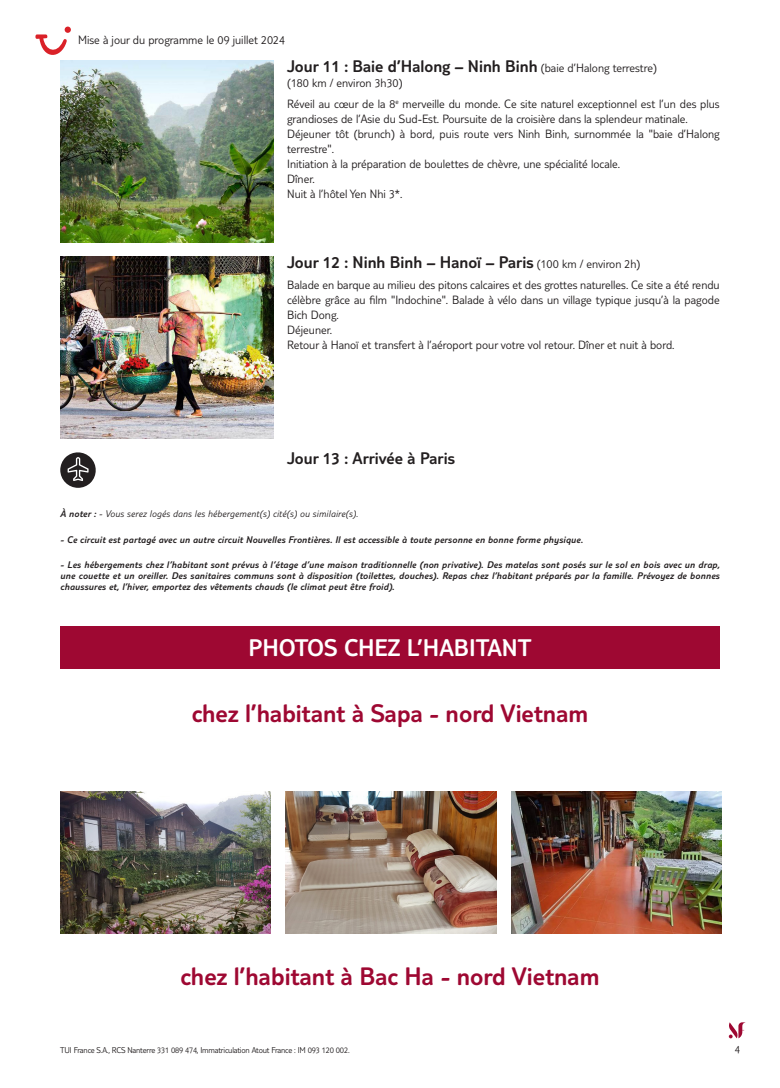
<style>
.page{position:relative;width:780px;height:1088px;background:#fff}
.page>*{position:absolute;margin:0;border:0;box-sizing:border-box;transform-origin:0 0}
.t1{font:300 26.25px "TUI Type";color:#9e0832}
.t2{font:300 25px "TUI Type";color:#fff}
.t3{font:300 17.5px "TUI Type";color:#231f20}
.t4{font:300 12.5px/15px "TUI Type";color:#231f20}
.t5{font:300 11.25px "TUI Type";color:#231f20}
.t6{font:italic 300 10px/11.2px "TUI Type";letter-spacing:.02em;color:#231f20;text-align:justify}
.t7{font:italic 300 10px "TUI Type";letter-spacing:.02em;color:#231f20}
.t8{font:300 8.75px "TUI Type";letter-spacing:-.02em;color:#231f20}
.s1{font-size:12.5px}
.s2{font-style:inherit}
</style>
<div class="page">
<svg style="left:728px;top:1022px;width:18px;height:16px"></svg>
<img style="left:60px;top:60px;width:213px;height:182px">
<img style="left:60px;top:256px;width:213px;height:182px">
<svg style="left:60px;top:452px;width:36px;height:36px"></svg>
<div style="left:60px;top:626px;width:659px;height:42px;background:#9e0832"></div>
<img style="left:60px;top:791px;width:210px;height:142px">
<img style="left:286px;top:791px;width:210px;height:142px">
<img style="left:511px;top:791px;width:210px;height:142px">
<svg style="left:35px;top:27px;width:36px;height:28px"></svg>
<p class="t4" style="left:78px;top:32px;width:208px">Mise à jour du programme le 09 juillet 2024</p>
<h3 class="t3" style="left:287px;top:56px;width:371px">Jour 11 : Baie d’Halong – Ninh Binh <span class="s1">(baie d’Halong terrestre)</span></h3>
<p class="t4" style="left:287px;top:72px;width:434px;line-height:20.6px">(180 km / environ 3h30)<br>Réveil au cœur de la 8<sup>e</sup> merveille du monde. Ce site naturel exceptionnel est l’un des plus</p>
<p class="t4" style="left:287px;top:111px;width:434px">grandioses de l’Asie du Sud-Est. Poursuite de la croisière dans la splendeur matinale.<br>Déjeuner tôt (brunch) à bord, puis route vers Ninh Binh, surnommée la "baie d’Halong terrestre".<br>Initiation à la préparation de boulettes de chèvre, une spécialité locale.<br>Dîner.<br>Nuit à l’hôtel Yen Nhi 3*.</p>
<h3 class="t3" style="left:287px;top:252px;width:355px">Jour 12 : Ninh Binh – Hanoï – Paris <span class="s1">(100 km / environ 2h)</span></h3>
<p class="t4" style="left:287px;top:277px;width:434px">Balade en barque au milieu des pitons calcaires et des grottes naturelles. Ce site a été rendu célèbre grâce au film "Indochine". Balade à vélo dans un village typique jusqu’à la pagode Bich Dong.<br>Déjeuner.<br>Retour à Hanoï et transfert à l’aéroport pour votre vol retour. Dîner et nuit à bord.</p>
<h3 class="t3" style="left:287px;top:448px;width:169px">Jour 13 : Arrivée à Paris</h3>
<p class="t7" style="left:60px;top:508px;width:299px"><span class="s2">À noter :</span> - Vous serez logés dans les hébergement(s) cité(s) ou similaire(s).</p>
<p class="t6" style="left:60px;top:533px;width:524px">- Ce circuit est partagé avec un autre circuit Nouvelles Frontières. Il est accessible à toute personne en bonne forme physique.</p>
<p class="t6" style="left:60px;top:559px;width:661px">- Les hébergements chez l’habitant sont prévus à l’étage d’une maison traditionnelle (non privative). Des matelas sont posés sur le sol en bois avec un drap, une couette et un oreiller. Des sanitaires communs sont à disposition (toilettes, douches). Repas chez l’habitant préparés par la famille. Prévoyez de bonnes chaussures et, l’hiver, emportez des vêtements chauds (le climat peut être froid).</p>
<h2 class="t2" style="left:248px;top:633px;width:284px">PHOTOS CHEZ L’HABITANT</h2>
<h1 class="t1" style="left:192px;top:698px;width:398px">chez l’habitant à Sapa - nord Vietnam</h1>
<h1 class="t1" style="left:180px;top:961px;width:420px">chez l’habitant à Bac Ha - nord Vietnam</h1>
<p class="t8" style="left:60px;top:1045px;width:291px">TUI France S.A., RCS Nanterre 331 089 474, Immatriculation Atout France : IM 093 120 002.</p>
<p class="t5" style="left:734px;top:1042px;width:7px">4</p>
</div>
